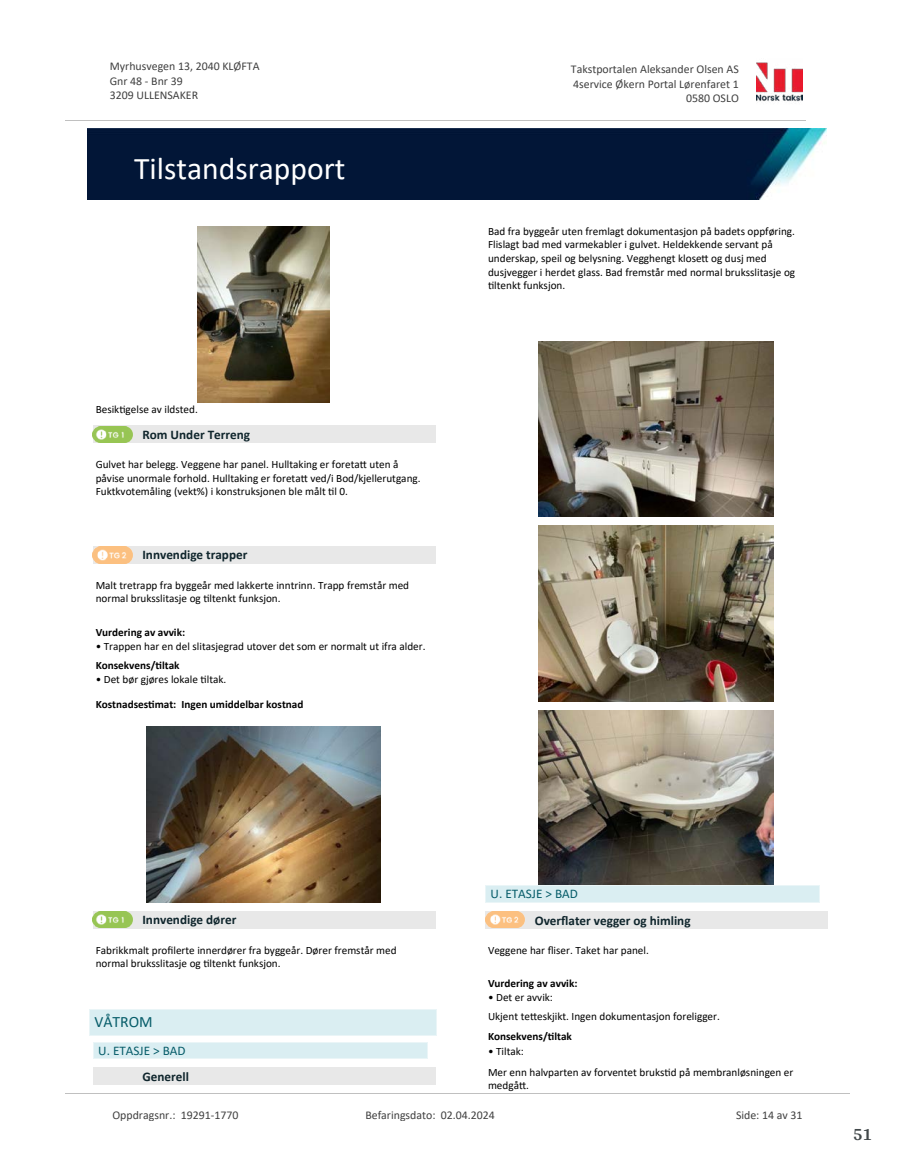
<style>
.page{position:relative;width:915px;height:1172px;background:#fff}
.page>*{position:absolute;margin:0;border:0;box-sizing:border-box;transform-origin:0 0}
.t1{font:31.65px "Calibri";color:#fff}
.t2{font:700 18px "Arya";color:#414749}
.t3{font:15.75px "Calibri";color:#065c69}
.t4{font:700 13.2px "Calibri";color:#0f252c}
.t5{font:13.2px "Calibri";color:#065c69}
.t6{font:11.85px/14.5px "Calibri";color:#404040}
.t7{font:11.25px/13.6px "Calibri";color:#000}
.t8{font:700 11.25px "Calibri";color:#000}
</style>
<div class="page">
<img style="left:197px;top:226px;width:132px;height:176px">
<div style="left:93px;top:426px;width:342px;height:17px;background:#e8e8e8"></div>
<img style="left:93px;top:426px;width:39px;height:17px">
<div style="left:93px;top:546px;width:342px;height:17px;background:#e8e8e8"></div>
<img style="left:93px;top:546px;width:39px;height:17px">
<img style="left:146px;top:726px;width:234px;height:176px">
<div style="left:93px;top:911px;width:342px;height:17px;background:#e8e8e8"></div>
<img style="left:93px;top:911px;width:39px;height:17px">
<div style="left:89px;top:1009px;width:347px;height:26px;background:#daeef2"></div>
<svg style="left:89px;top:1010px;width:1px;height:25px"></svg>
<svg style="left:436px;top:1010px;width:1px;height:25px"></svg>
<hr style="left:89px;top:1009px;width:348px;height:1px;background:#eaf5f7">
<hr style="left:89px;top:1035px;width:348px;height:1px;background:#eaf5f7">
<div style="left:93px;top:1068px;width:342px;height:17px;background:#e8e8e8"></div>
<div style="left:93px;top:1042px;width:334px;height:16px;background:#daeef2"></div>
<svg style="left:93px;top:1043px;width:1px;height:15px"></svg>
<svg style="left:427px;top:1042px;width:1px;height:16px"></svg>
<hr style="left:93px;top:1042px;width:334px;height:1px;background:#eaf5f7">
<hr style="left:93px;top:1058px;width:334px;height:1px;background:#eaf5f7">
<img style="left:538px;top:341px;width:234px;height:176px">
<img style="left:538px;top:526px;width:234px;height:176px">
<img style="left:538px;top:710px;width:234px;height:176px">
<div style="left:485px;top:911px;width:342px;height:17px;background:#e8e8e8"></div>
<img style="left:485px;top:911px;width:39px;height:17px">
<div style="left:485px;top:886px;width:334px;height:16px;background:#daeef2"></div>
<svg style="left:485px;top:887px;width:1px;height:15px"></svg>
<svg style="left:819px;top:886px;width:1px;height:16px"></svg>
<hr style="left:485px;top:886px;width:334px;height:1px;background:#eaf5f7">
<hr style="left:485px;top:902px;width:334px;height:1px;background:#eaf5f7">
<img style="left:756px;top:62px;width:46px;height:40px">
<hr style="left:65px;top:120px;width:740px;height:1px;background:#c0c0c0">
<img style="left:88px;top:129px;width:738px;height:71px">
<hr style="left:65px;top:1093px;width:784px;height:1px;background:#c0c0c0">
<p class="t6" style="left:110px;top:59px;width:151px">Myrhusvegen 13, 2040 KLØFTA<br>Gnr 48 - Bnr 39<br>3209 ULLENSAKER</p>
<p class="t6" style="left:570px;top:62px;width:169px">Takstportalen Aleksander Olsen AS</p>
<p class="t6" style="left:573px;top:76px;width:167px">4service Økern Portal Lørenfaret 1</p>
<p class="t6" style="left:685px;top:91px;width:54px">0580 OSLO</p>
<h1 class="t1" style="left:134px;top:147px;width:213px">Tilstandsrapport</h1>
<p class="t7" style="left:96px;top:402px;width:104px">Besik琀椀gelse av ildsted.</p>
<p class="t4" style="left:142px;top:425px;width:109px">Rom Under Terreng</p>
<p class="t7" style="left:96px;top:457px;width:326px">Gulvet har belegg. Veggene har panel. Hulltaking er foreta琀琀 uten å påvise unormale forhold. Hulltaking er foreta琀琀 ved/i Bod/kjellerutgang.<br>Fuktkvotemåling (vekt%) i konstruksjonen ble målt 琀椀l 0.</p>
<p class="t4" style="left:142px;top:546px;width:106px">Innvendige trapper</p>
<p class="t7" style="left:96px;top:578px;width:315px">Malt tretrapp fra byggeår med lakkerte inntrinn. Trapp fremstår med normal bruksslitasje og 琀椀ltenkt funksjon.</p>
<p class="t8" style="left:96px;top:624px;width:91px">Vurdering av avvik:</p>
<p class="t7" style="left:96px;top:639px;width:331px">• Trappen har en del slitasjegrad utover det som er normalt ut ifra alder.</p>
<p class="t8" style="left:96px;top:657px;width:85px">Konsekvens/琀椀ltak</p>
<p class="t7" style="left:96px;top:672px;width:132px">• Det bør gjøres lokale 琀椀ltak.</p>
<p class="t8" style="left:96px;top:696px;width:209px">Kostnadses琀椀mat: Ingen umiddelbar kostnad</p>
<p class="t7" style="left:488px;top:224px;width:308px">Bad fra byggeår uten fremlagt dokumentasjon på badets oppføring.<br>Flislagt bad med varmekabler i gulvet. Heldekkende servant på underskap, speil og belysning. Vegghengt klose琀琀 og dusj med dusjvegger i herdet glass. Bad fremstår med normal bruksslitasje og琀椀ltenkt funksjon.</p>
<p class="t4" style="left:142px;top:911px;width:95px">Innvendige dører</p>
<p class="t7" style="left:96px;top:943px;width:302px">Fabrikkmalt pro昀椀lerte innerdører fra byggeår. Dører fremstår med normal bruksslitasje og 琀椀ltenkt funksjon.</p>
<h3 class="t3" style="left:94px;top:1011px;width:60px">VÅTROM</h3>
<p class="t5" style="left:98px;top:1041px;width:89px">U. ETASJE &gt; BAD</p>
<p class="t4" style="left:142px;top:1067px;width:48px">Generell</p>
<p class="t5" style="left:490px;top:885px;width:89px">U. ETASJE &gt; BAD</p>
<p class="t4" style="left:534px;top:911px;width:157px">Over昀氀ater vegger og himling</p>
<p class="t7" style="left:488px;top:943px;width:162px">Veggene har 昀氀iser. Taket har panel.</p>
<p class="t8" style="left:488px;top:975px;width:91px">Vurdering av avvik:</p>
<p class="t7" style="left:488px;top:988px;width:233px;line-height:18.5px">• Det er avvik:<br>Ukjent te琀琀eskjikt. Ingen dokumentasjon foreligger.</p>
<p class="t8" style="left:488px;top:1028px;width:85px">Konsekvens/琀椀ltak</p>
<p class="t7" style="left:488px;top:1040px;width:307px;line-height:21px">• Tiltak:<br>Mer enn halvparten av forventet bruks琀椀d på membranløsningen er</p>
<p class="t7" style="left:488px;top:1078px;width:42px">medgå琀琀.</p>
<p class="t6" style="left:112px;top:1107px;width:127px">Oppdragsnr.: 19291-1770</p>
<p class="t6" style="left:365px;top:1107px;width:131px">Befaringsdato: 02.04.2024</p>
<p class="t6" style="left:735px;top:1107px;width:68px">Side: 14 av 31</p>
<h2 class="t2" style="left:852px;top:1123px;width:21px">51</h2>
</div>
